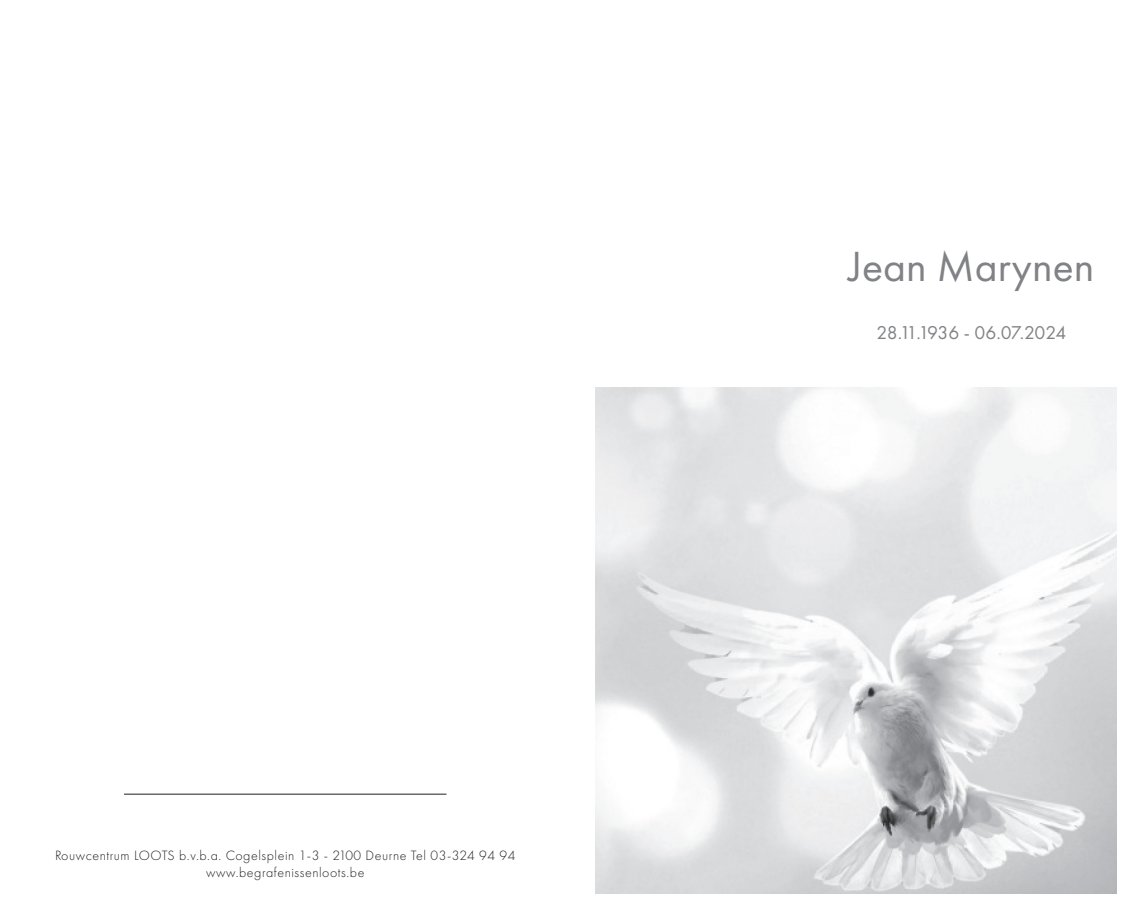
<style>
.page{position:relative;width:1141px;height:918px;background:#fff}
.page>*{position:absolute;margin:0;border:0;box-sizing:border-box;transform-origin:0 0}
.t1{font:43.75px "Futura PT";color:#808285}
.t2{font:19.25px "Futura PT";letter-spacing:-.04em;color:#808285}
.t3{font:300 14px/16.8px "Futura PT";letter-spacing:.04em;color:#231f20;text-align:center}
</style>
<div class="page">
<hr style="left:124px;top:794px;width:322px;height:1px;background:#231f20">
<img style="left:595px;top:387px;width:521px;height:506px">
<p class="t3" style="left:55px;top:847px;width:462px">Rouwcentrum LOOTS b.v.b.a. Cogelsplein 1-3 - 2100 Deurne Tel 03-324 94 94 www.begrafenissenloots.be</p>
<p class="t1" style="left:849px;top:241px;width:247px">Jean Marynen</p>
<p class="t2" style="left:877px;top:321px;width:191px">28.11.1936 - 06.07.2024</p>
</div>
